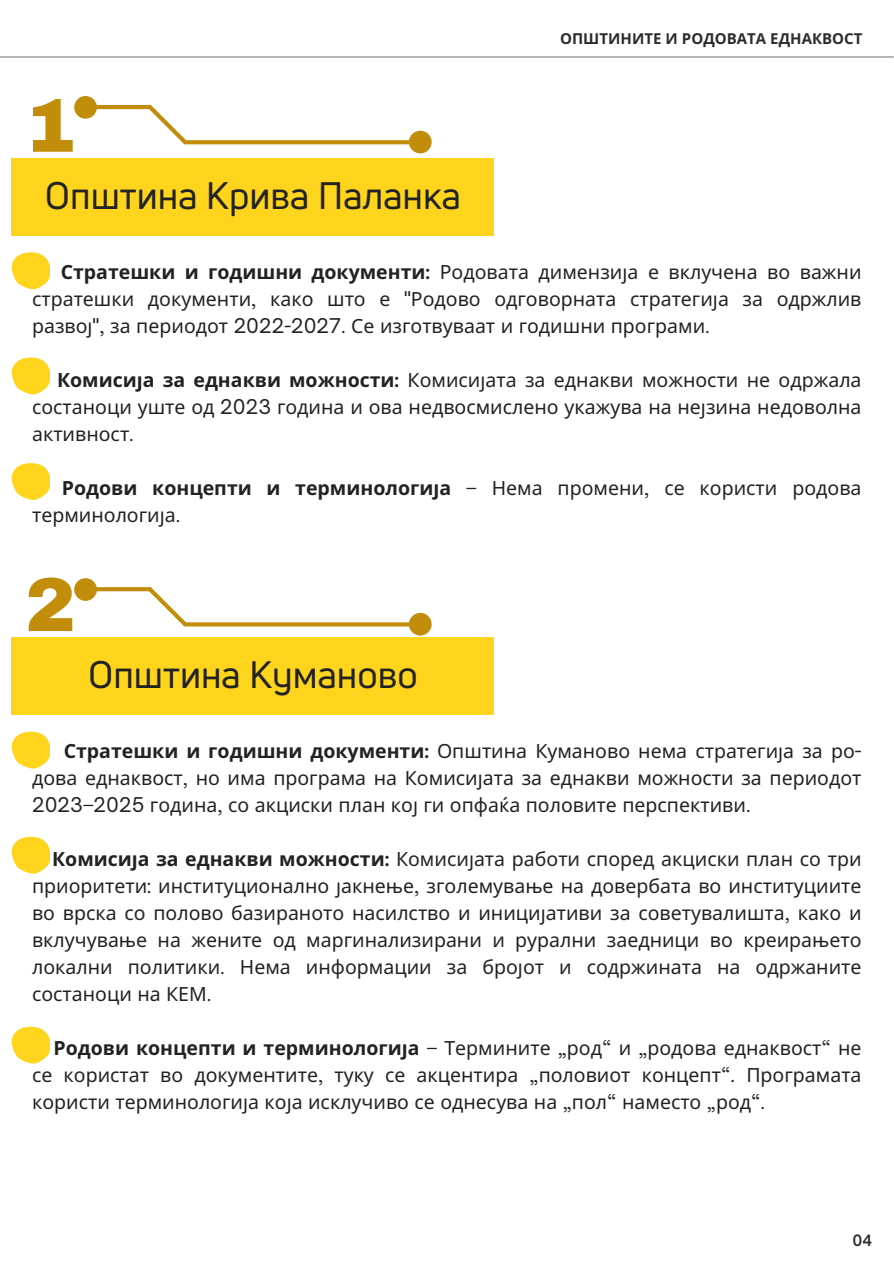
<style>
.page{position:relative;width:894px;height:1276px;background:#fff}
.page>*{position:absolute;margin:0;border:0;box-sizing:border-box;transform-origin:0 0}
.t1{font:900 76.5px "Archivo";color:#c18d0a}
.t2{font:37.5px "Uni Neue";color:#222}
.t3{font:19.5px/27px "Noto Sans";color:#222;text-align:justify}
.t4{font:700 15px "Noto Sans";color:#2b2b2b}
.t5{font:600 15px "Open Sauce One";color:#2b2b2b}
.s1{font-weight:700}
.s2{font-family:"Open Sauce One";font-weight:700}
.s3{font-family:"Open Sauce One"}
</style>
<div class="page">
<hr style="left:0;top:56px;width:893px;height:2px;background:#808080">
<div style="left:12px;top:158px;width:482px;height:77px;background:#fed51c"></div>
<div style="left:12px;top:637px;width:482px;height:78px;background:#fed51c"></div>
<svg style="left:12px;top:252px;width:38px;height:37px"></svg>
<svg style="left:12px;top:732px;width:38px;height:36px"></svg>
<svg style="left:12px;top:357px;width:38px;height:37px"></svg>
<svg style="left:12px;top:837px;width:38px;height:37px"></svg>
<svg style="left:12px;top:463px;width:38px;height:37px"></svg>
<svg style="left:12px;top:1027px;width:38px;height:36px"></svg>
<svg style="left:74px;top:96px;width:357px;height:57px"></svg>
<svg style="left:74px;top:578px;width:357px;height:57px"></svg>
<h1 class="t1" style="left:25px;top:85px;width:53px">1</h1>
<h2 class="t2" style="left:45px;top:170px;width:417px">Општина Крива Паланка</h2>
<p class="t4" style="left:560px;top:28px;width:303px">ОПШТИНИТЕ И РОДОВАТА ЕДНАКВОСТ</p>
<p class="t3" style="left:32px;top:257px;width:830px;text-indent:29px"><span class="s1">Стратешки и годишни документи</span><span class="s2">:</span> Родовата димензија е вклучена во важни стратешки документи<span class="s3">,</span> како што е <span class="s3">"</span>Родово одговорната стратегија за одржлив развој<span class="s3">",</span> за периодот <span class="s3">2022-2027.</span> Се изготвуваат и годишни програми<span class="s3">.</span></p>
<p class="t3" style="left:32px;top:365px;width:830px;text-indent:25px"><span class="s1">Комисија за еднакви можности</span><span class="s2">:</span> Комисијата за еднакви можности не одржала состаноци уште од <span class="s3">2023</span> година и ова недвосмислено укажува на нејзина недоволна активност<span class="s3">.</span></p>
<p class="t3" style="left:32px;top:473px;width:830px;text-indent:30px"><span class="s1">Родови концепти и терминологија</span> <span class="s3">–</span> Нема промени<span class="s3">,</span> се користи родова терминологија<span class="s3">.</span></p>
<h1 class="t1" style="left:25px;top:564px;width:53px">2</h1>
<h2 class="t2" style="left:88px;top:649px;width:331px">Општина Куманово</h2>
<p class="t3" style="left:32px;top:737px;width:830px;text-indent:32px"><span class="s1">Стратешки и годишни документи</span><span class="s2">:</span> Општина Куманово нема стратегија за ро&shy;дова еднаквост<span class="s3">,</span> но има програма на Комисијата за еднакви можности за периодот <span class="s3">2023–2025</span> година<span class="s3">,</span> со акциски план кој ги опфаќа половите перспективи<span class="s3">.</span></p>
<p class="t3" style="left:32px;top:845px;width:830px;text-indent:20px"><span class="s1">Комисија за еднакви можности</span><span class="s2">:</span> Комисијата работи според акциски план со три приоритети<span class="s3">:</span> институционално јакнење<span class="s3">,</span> зголемување на довербата во институциите во врска со полово базираното насилство и иницијативи за советувалишта<span class="s3">,</span> како и вклучување на жените од маргинализирани и рурални заедници во креирањето локални политики<span class="s3">.</span> Нема информации за бројот и содржината на одржаните состаноци на КЕМ<span class="s3">.</span></p>
<p class="t3" style="left:32px;top:1034px;width:830px;text-indent:21px"><span class="s1">Родови концепти и терминологија</span> <span class="s3">–</span> Термините <span class="s3">„</span>род<span class="s3">“</span> и <span class="s3">„</span>родова еднаквост<span class="s3">“</span> не се користат во документите<span class="s3">,</span> туку се акцентира <span class="s3">„</span>половиот концепт<span class="s3">“.</span> Програмата користи терминологија која исклучиво се однесува на <span class="s3">„</span>пол<span class="s3">“</span> наместо <span class="s3">„</span>род<span class="s3">“.</span></p>
<p class="t5" style="left:852px;top:1231px;width:21px">04</p>
</div>
